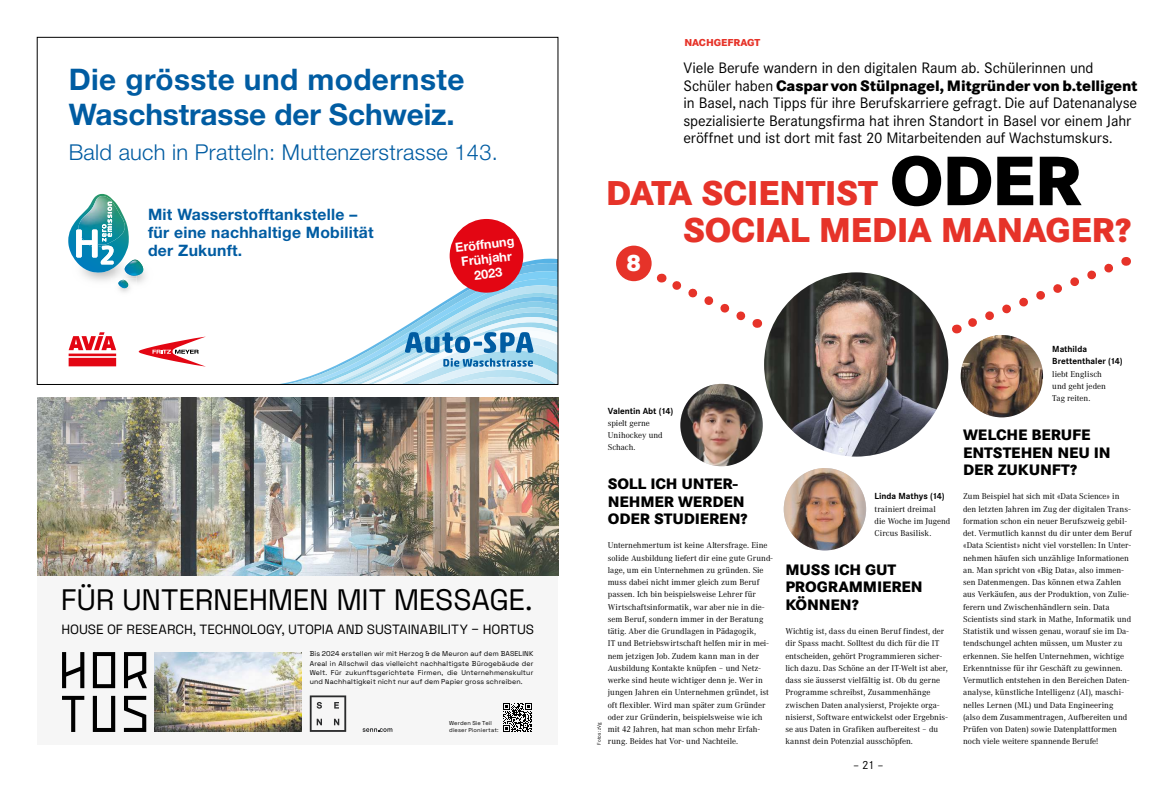
<style>
.page{position:relative;width:1166px;height:794px;background:#fff}
.page>*{position:absolute;margin:0;border:0;box-sizing:border-box;transform-origin:0 0}
.t1{font:800 35.88px/36.8px "Corporate S Pro";letter-spacing:-.015em;color:#e63329}
.t2{font:700 29.75px/35px "Helvetica Neue LT Std";letter-spacing:-.005em;color:#005ca2}
.t3{font:29.57px "Space Grotesk";letter-spacing:-.01em;color:#000}
.t4{font:800 24.68px "Corporate S Pro";color:#fff}
.t5{font:300 21.88px "Helvetica Neue LT Std";letter-spacing:.01em;color:#005ca2}
.t6{font:15.75px/17.5px "Corporate S Pro";letter-spacing:-.005em;color:#000}
.t7{font:800 15.75px/17.5px "Corporate S Pro";letter-spacing:-.005em;color:#000}
.t8{font:700 15.75px/17.9px "Helvetica Neue LT Std";letter-spacing:.015em;color:#005ca2}
.t9{font:13.39px "Space Grotesk";letter-spacing:-.005em;color:#000}
.t10{font:700 12.69px/14.8px "Helvetica Neue LT Std";color:#fff;text-align:center}
.t11{font:12.25px "Corporate S Pro";color:#000}
.t12{font:800 10.5px "Corporate S Pro";color:#e63329}
.t13{font:700 9.19px/12.2px "Corporate S Pro";letter-spacing:-.005em;color:#000}
.t14{font:8.75px/12.2px "Corporate A Pro";color:#000}
.t15{font:7px/9.2px "Space Grotesk";letter-spacing:.02em;color:#000;text-align:justify}
.t16{font:5.69px/6.8px "Space Grotesk";letter-spacing:.025em;color:#000}
.t17{font:5.25px "Corporate S Pro";letter-spacing:.02em;color:#000}
.s1{font-weight:800}
.s2{font-size:72.62px;color:#000}
</style>
<div class="page">
<svg style="left:290px;top:259px;width:266px;height:123px"></svg>
<div style="left:450px;top:219px;width:73px;height:74px;background:#e30613;border-radius:50%"></div>
<img style="left:120px;top:290px;width:9px;height:2px">
<img style="left:68px;top:194px;width:75px;height:95px">
<img style="left:79px;top:229px;width:18px;height:15px">
<svg style="left:68px;top:349px;width:49px;height:18px"></svg>
<svg style="left:69px;top:332px;width:47px;height:34px"></svg>
<svg style="left:139px;top:336px;width:67px;height:30px"></svg>
<img style="left:764px;top:272px;width:184px;height:184px;border-radius:92px">
<div style="left:616px;top:246px;width:35px;height:35px;background:#e63329;border-radius:50%"></div>
<svg style="left:657px;top:273px;width:101px;height:55px"></svg>
<img style="left:784px;top:468px;width:82px;height:82px;border-radius:41px">
<img style="left:960px;top:335px;width:83px;height:82px;border-radius:41px">
<img style="left:680px;top:384px;width:83px;height:82px;border-radius:41px">
<svg style="left:953px;top:257px;width:173px;height:80px"></svg>
<img style="left:37px;top:397px;width:521px;height:178px">
<div style="left:37px;top:575px;width:521px;height:169px;background:#f6f6f6"></div>
<img style="left:155px;top:652px;width:147px;height:80px">
<svg style="left:503px;top:703px;width:29px;height:29px"></svg>
<svg style="left:310px;top:695px;width:36px;height:37px"></svg>
<svg style="left:362px;top:728px;width:30px;height:4px"></svg>
<svg style="left:62px;top:652px;width:85px;height:80px"></svg>
<h2 class="t2" style="left:69px;top:61px;width:397px">Die grösste und modernste<br>Waschstrasse der Schweiz.</h2>
<h3 class="t5" style="left:69px;top:139px;width:431px">Bald auch in Pratteln: Muttenzerstrasse 143.</h3>
<h3 class="t8" style="left:148px;top:205px;width:227px">Mit Wasserstofftankstelle – für eine nachhaltige Mobilität der Zukunft.</h3>
<h3 class="t10" style="left:454px;top:240px;width:61px;rotate:-7deg">Eröffnung<br>Frühjahr<br>2023</h3>
<h3 class="t3" style="left:61px;top:578px;width:473px">FÜR UNTERNEHMEN MIT MESSAGE.</h3>
<h3 class="t9" style="left:61px;top:619px;width:474px">HOUSE OF RESEARCH, TECHNOLOGY, UTOPIA AND SUSTAINABILITY – HORTUS</h3>
<p class="t15" style="left:310px;top:649px;width:225px">Bis 2024 erstellen wir mit Herzog &amp; de Meuron auf dem BASELINK Areal in Allschwil das vielleicht nachhaltigste Bürogebäude der Welt. Für zukunftsgerichtete Firmen, die Unternehmenskultur und Nachhaltigkeit nicht nur auf dem Papier gross schreiben.</p>
<p class="t16" style="left:449px;top:719px;width:51px">Werden Sie Teil dieser Pioniertat:</p>
<p class="t12" style="left:684px;top:34px;width:78px">NACHGEFRAGT</p>
<p class="t6" style="left:683px;top:58px;width:455px">Viele Berufe wandern in den digitalen Raum ab. Schülerinnen und Schüler haben <span class="s1">Caspar von Stülpnagel, Mitgründer von b.telligent </span>in Basel, nach Tipps für ihre Berufskarriere gefragt. Die auf Datenanalyse spezialisierte Beratungsfirma hat ihren Standort in Basel vor einem Jahr eröffnet und ist dort mit fast 20 Mitarbeitenden auf Wachstumskurs.</p>
<h1 class="t1" style="left:683px;top:172px;width:450px;text-indent:-77px">DATA SCIENTIST <span class="s2">ODER<br></span>SOCIAL MEDIA MANAGER?</h1>
<h3 class="t4" style="left:626px;top:243px;width:17px">8</h3>
<p class="t13" style="left:608px;top:403px;width:67px">Valentin Abt (14)</p>
<p class="t14" style="left:608px;top:416px;width:56px">spielt gerne<br>Unihockey und<br>Schach.</p>
<h3 class="t7" style="left:608px;top:474px;width:141px">SOLL ICH UNTER-<br>NEHMER WERDEN<br>ODER STUDIEREN?</h3>
<p class="t14" style="left:608px;top:539px;width:167px">Unternehmertum ist keine Altersfrage. Eine solide Ausbildung liefert dir eine gute Grund&shy;lage, um ein Unternehmen zu gründen. Sie muss dabei nicht immer gleich zum Beruf passen. Ich bin beispielsweise Lehrer für Wirtschaftsinformatik, war aber nie in die&shy;sem Beruf, sondern immer in der Beratung tätig. Aber die Grundlagen in Pädagogik,<br>IT und Betriebswirtschaft helfen mir in mei&shy;nem jetzigen Job. Zudem kann man in der Ausbildung Kontakte knüpfen – und Netz&shy;werke sind heute wichtiger denn je. Wer in jungen Jahren ein Unternehmen gründet, ist oft flexibler. Wird man später zum Gründer oder zur Gründerin, beispielsweise wie ich mit 42 Jahren, hat man schon mehr Erfah&shy;rung. Beides hat Vor- und Nachteile.</p>
<p class="t17" style="left:595px;top:744px;width:24px;rotate:-90deg">Fotos: zVg</p>
<p class="t13" style="left:874px;top:489px;width:72px">Linda Mathys (14)</p>
<p class="t14" style="left:874px;top:502px;width:77px">trainiert dreimal<br>die Woche im Jugend<br>Circus Basilisk.</p>
<h3 class="t7" style="left:785px;top:559px;width:139px">MUSS ICH GUT<br>PROGRAMMIEREN<br>KÖNNEN?</h3>
<p class="t14" style="left:785px;top:625px;width:164px">Wichtig ist, dass du einen Beruf findest, der dir Spass macht. Solltest du dich für die IT entscheiden, gehört Programmieren sicher&shy;lich dazu. Das Schöne an der IT-Welt ist aber, dass sie äusserst vielfältig ist. Ob du gerne Programme schreibst, Zusammenhänge zwischen Daten analysierst, Projekte orga&shy;nisierst, Software entwickelst oder Ergebnis&shy;se aus Daten in Grafiken aufbereitest – du kannst dein Potenzial ausschöpfen.</p>
<h3 class="t11" style="left:853px;top:756px;width:32px">– 21 –</h3>
<p class="t13" style="left:1052px;top:342px;width:72px">Mathilda<br>Brettenthaler (14)</p>
<p class="t14" style="left:1052px;top:367px;width:55px">liebt Englisch und geht jeden<br>Tag reiten.</p>
<h3 class="t7" style="left:963px;top:425px;width:149px">WELCHE BERUFE<br>ENTSTEHEN NEU IN<br>DER ZUKUNFT?</h3>
<p class="t14" style="left:963px;top:490px;width:170px">Zum Beispiel hat sich mit «Data Science» in den letzten Jahren im Zug der digitalen Trans&shy;formation schon ein neuer Berufszweig gebil&shy;det. Vermutlich kannst du dir unter dem Beruf «Data Scientist» nicht viel vorstellen: In Unter&shy;nehmen häufen sich unzählige Informationen an. Man spricht von «Big Data», also immen&shy;sen Datenmengen. Das können etwa Zahlen aus Verkäufen, aus der Produktion, von Zulie&shy;ferern und Zwischenhändlern sein. Data Scientists sind stark in Mathe, Informatik und Statistik und wissen genau, worauf sie im Da&shy;tendschungel achten müssen, um Muster zu erkennen. Sie helfen Unternehmen, wichtige Erkenntnisse für ihr Geschäft zu gewinnen.<br>Vermutlich entstehen in den Bereichen Daten&shy;analyse, künstliche Intelligenz (AI), maschi&shy;nelles Lernen (ML) und Data Engineering (also dem Zusammentragen, Aufbereiten und Prüfen von Daten) sowie Datenplattformen noch viele weitere spannende Berufe!</p>
</div>
